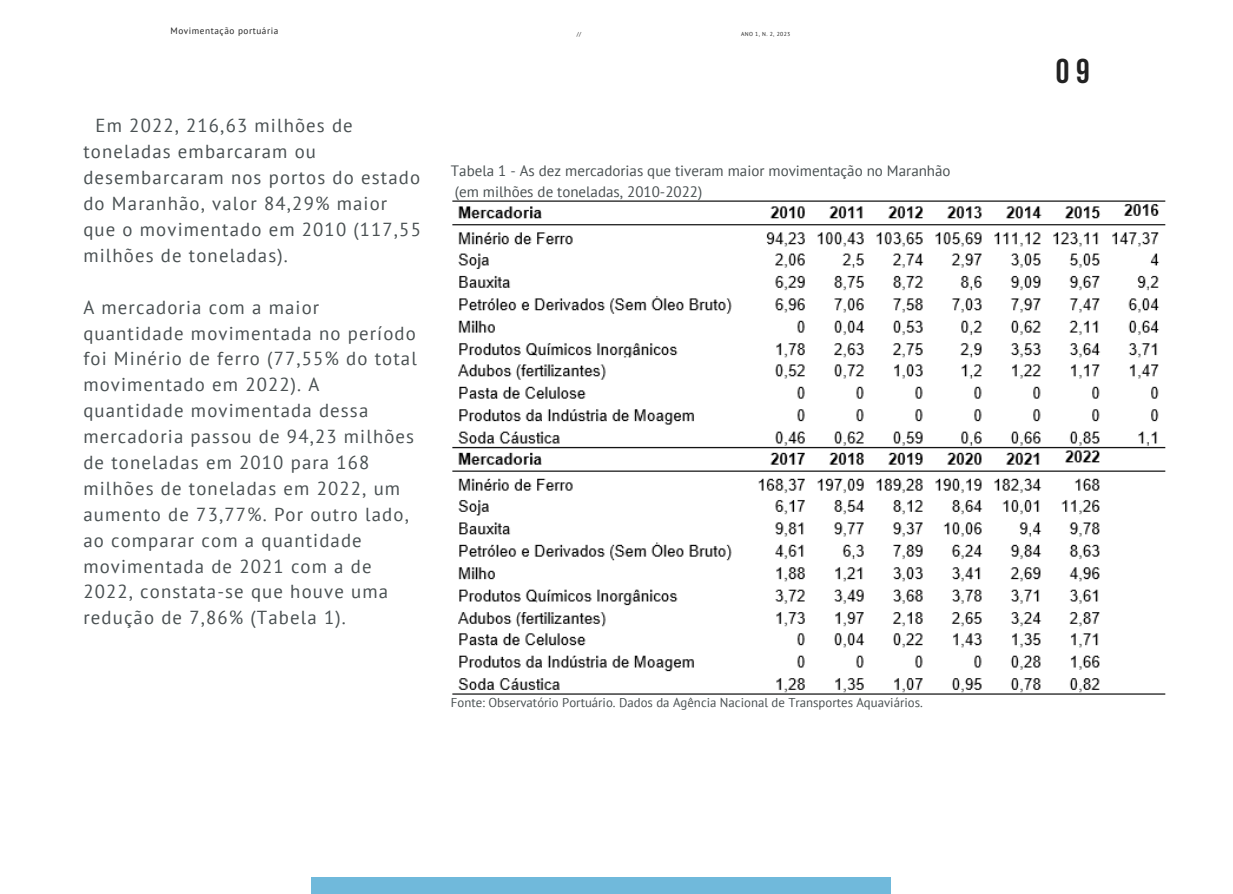
<style>
.page{position:relative;width:1233px;height:894px;background:#fff}
.page>*{position:absolute;margin:0;border:0;box-sizing:border-box;transform-origin:0 0}
.t1{font:700 34.35px "Bebas Neue";color:#222}
.t2{font:18.75px/25.8px "PT Sans";letter-spacing:.06em;color:#495052}
.t3{font:15px "PT Sans";color:#495052}
.t4{font:12.75px "PT Sans";color:#495052}
.t5{font:9.3px "PT Sans";letter-spacing:.06em;color:#222}
.t6{font:5.7px "PT Sans";letter-spacing:.06em;color:#222}
</style>
<div class="page">
<div style="left:312px;top:877px;width:579px;height:16px;background:#70b9db"></div>
<img style="left:452px;top:200px;width:714px;height:495px">
<p class="t5" style="left:171px;top:25px;width:109px">Movimentação portuária</p>
<p class="t6" style="left:577px;top:30px;width:6px">//</p>
<p class="t6" style="left:741px;top:30px;width:50px">ANO 1, N. 2, 2023</p>
<p class="t2" style="left:83px;top:112px;width:339px;text-indent:12px">Em 2022, 216,63 milhões de toneladas embarcaram ou desembarcaram nos portos do estado do Maranhão, valor 84,29% maior que o movimentado em 2010 (117,55 milhões de toneladas).</p>
<p class="t2" style="left:83px;top:293px;width:335px">A mercadoria com a maior quantidade movimentada no período foi Minério de ferro (77,55% do total movimentado em 2022). A quantidade movimentada dessa mercadoria passou de 94,23 milhões de toneladas em 2010 para 168 milhões de toneladas em 2022, um aumento de 73,77%. Por outro lado, ao comparar com a quantidade movimentada de 2021 com a de<br>2022, constata-se que houve uma redução de 7,86% (Tabela 1).</p>
<p class="t3" style="left:451px;top:161px;width:501px">Tabela 1 - As dez mercadorias que tiveram maior movimentação no Maranhão</p>
<p class="t3" style="left:455px;top:181px;width:249px">(em milhões de toneladas, 2010-2022)</p>
<p class="t4" style="left:451px;top:693px;width:473px">Fonte: Observatório Portuário. Dados da Agência Nacional de Transportes Aquaviários.</p>
<p class="t1" style="left:1056px;top:58px;width:36px">09</p>
</div>
